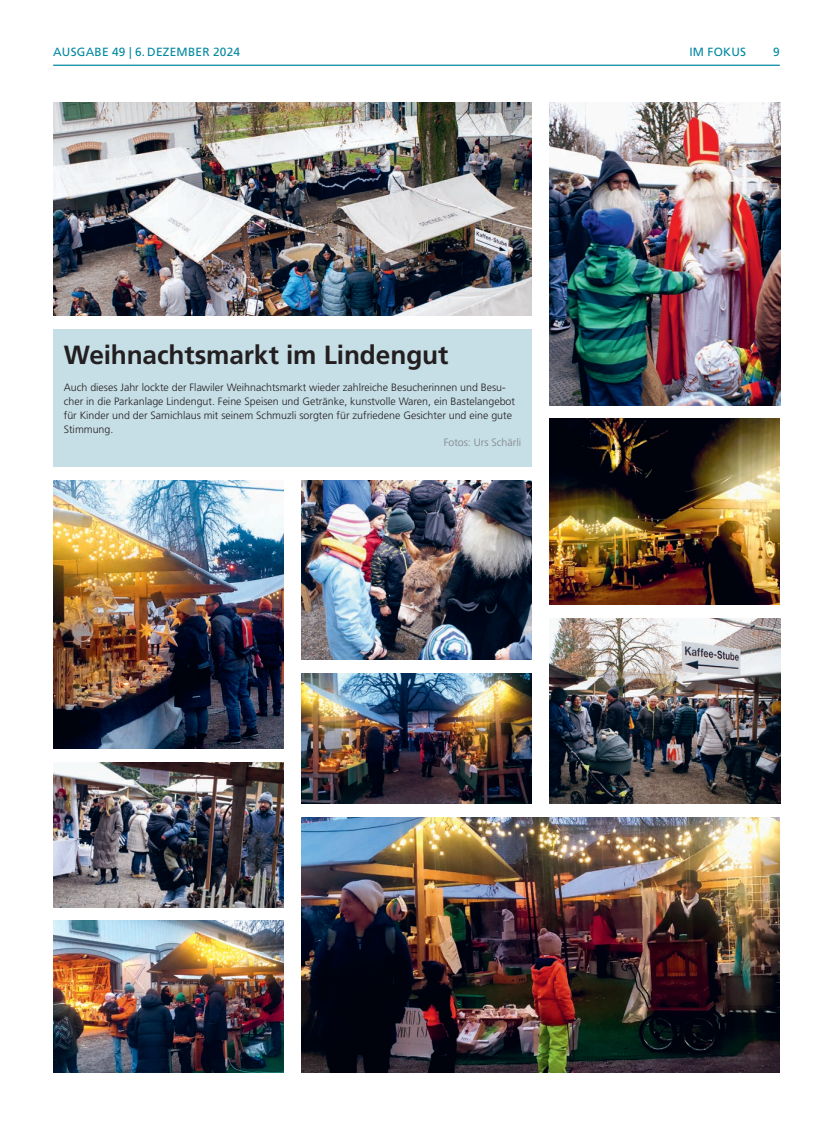
<style>
.page{position:relative;width:833px;height:1134px;background:#fff}
.page>*{position:absolute;margin:0;border:0;box-sizing:border-box;transform-origin:0 0}
.t1{font:700 26.25px "Frutiger LT Std";letter-spacing:-.005em;color:#231f20}
.t2{font:11.88px "Frutiger LT Std";letter-spacing:.02em;color:#0289a0}
.t3{font:300 10.62px/13.8px "Frutiger LT Std";color:#231f20}
.t4{font:300 10.62px "Frutiger LT Std";color:#808285}
</style>
<div class="page">
<hr style="left:53px;top:65px;width:727px;height:1px;background:#0289a0">
<div style="left:53px;top:329px;width:478px;height:138px;background:#c6dee6"></div>
<img style="left:53px;top:481px;width:230px;height:268px">
<img style="left:53px;top:920px;width:230px;height:152px">
<img style="left:301px;top:673px;width:230px;height:131px">
<img style="left:301px;top:818px;width:479px;height:254px">
<img style="left:549px;top:419px;width:231px;height:185px">
<img style="left:53px;top:763px;width:230px;height:144px">
<img style="left:549px;top:618px;width:231px;height:186px">
<img style="left:53px;top:103px;width:478px;height:213px">
<img style="left:301px;top:481px;width:230px;height:178px">
<img style="left:549px;top:103px;width:231px;height:302px">
<p class="t2" style="left:53px;top:45px;width:18px">AUSGABE</p>
<p class="t2" style="left:112px;top:45px;width:67px">49 | 6. DEZEMBER</p>
<p class="t2" style="left:213px;top:45px;width:29px">2024</p>
<p class="t2" style="left:689px;top:45px;width:58px">IM FOKUS</p>
<p class="t2" style="left:773px;top:45px;width:8px">9</p>
<h1 class="t1" style="left:64px;top:339px;width:386px">Weihnachtsmarkt im Lindengut</h1>
<p class="t3" style="left:64px;top:381px;width:453px">Auch dieses Jahr lockte der Flawiler Weihnachtsmarkt wieder zahlreiche Besucherinnen und Besu&shy;cher in die Parkanlage Lindengut. Feine Speisen und Getränke, kunstvolle Waren, ein Bastelangebot für Kinder und der Samichlaus mit seinem Schmuzli sorgten für zufriedene Gesichter und eine gute Stimmung.</p>
<p class="t4" style="left:444px;top:437px;width:79px">Fotos: Urs Schärli</p>
</div>
